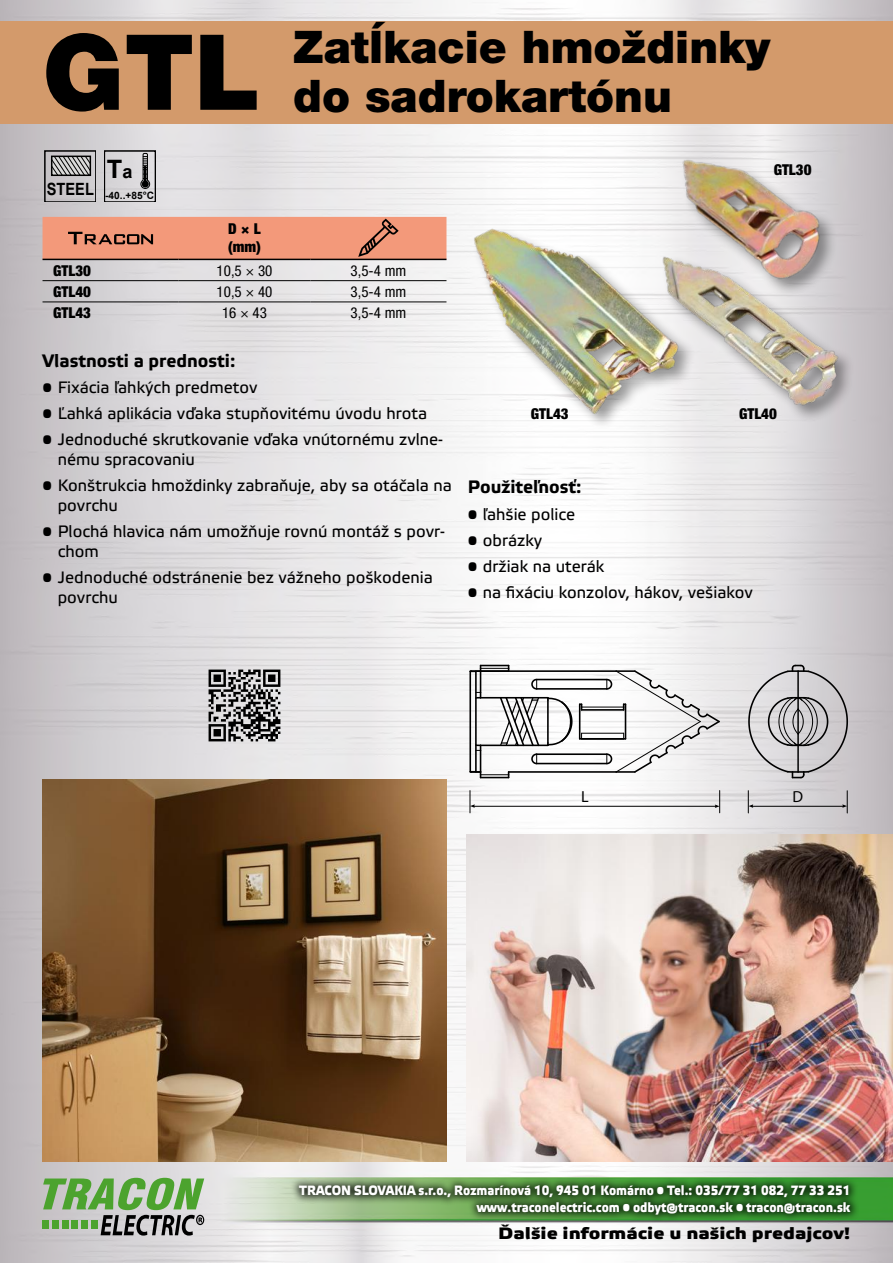
<style>
.page{position:relative;width:893px;height:1263px;background:#fff}
.page>*{position:absolute;margin:0;border:0;box-sizing:border-box;transform-origin:0 0}
.t1{font:900 105px "Helvetica Neue LT Pro";color:#000}
.t2{font:900 45px/49.5px "Helvetica Neue LT Pro";color:#000}
.t3{font:700 25.35px "Arial";color:#000}
.t4{font:700 18px "Etelka Text Pro";color:#000}
.t5{font:700 16.95px "Arial";color:#000;scale:.87 1}
.t6{font:16.5px/19.8px "Etelka Text Pro";color:#000}
.t7{font:700 16.5px "Etelka Wide Medium Pro";color:#000}
.t8{font:16.05px "Myriad Pro";color:#000}
.t9{font:condensed 15px "Helvetica Neue LT Pro";color:#000}
.t10{font:900 condensed 15px/18px "Helvetica Neue LT Pro";color:#000}
.t11{font:700 13.5px/16.5px "Etelka Medium Pro";color:#fff;text-align:right;scale:.9 1}
.t12{font:700 10.2px "Arial";color:#000}
.s1{font-size:18.15px}
</style>
<div class="page">
<img style="left:0;top:0;width:893px;height:1263px">
<div style="left:0;top:21px;width:893px;height:102px;background:#d39a6b"></div>
<img style="left:199px;top:660px;width:91px;height:90px">
<img style="left:43px;top:779px;width:403px;height:383px">
<div style="left:45px;top:151px;width:51px;height:51px;border:2px solid #000"></div>
<svg style="left:51px;top:156px;width:41px;height:20px"></svg>
<div style="left:104px;top:151px;width:51px;height:51px;border:2px solid #000"></div>
<svg style="left:140px;top:152px;width:11px;height:37px"></svg>
<hr style="left:43px;top:280px;width:136px;height:1px;background:#000">
<hr style="left:179px;top:280px;width:131px;height:1px;background:#000">
<hr style="left:310px;top:280px;width:136px;height:1px;background:#000">
<hr style="left:43px;top:302px;width:136px;height:1px;background:#000">
<hr style="left:179px;top:302px;width:131px;height:1px;background:#000">
<hr style="left:310px;top:302px;width:136px;height:1px;background:#000">
<hr style="left:43px;top:259px;width:136px;height:1px;background:#000">
<hr style="left:179px;top:259px;width:131px;height:1px;background:#000">
<hr style="left:310px;top:259px;width:136px;height:1px;background:#000">
<svg style="left:43px;top:217px;width:403px;height:42px;background:#e79174"></svg>
<hr style="left:473px;top:806px;width:244px;height:1px;background:#000">
<hr style="left:752px;top:806px;width:92px;height:1px;background:#000">
<svg style="left:469px;top:790px;width:6px;height:23px"></svg>
<svg style="left:715px;top:790px;width:5px;height:23px"></svg>
<svg style="left:748px;top:791px;width:5px;height:22px"></svg>
<svg style="left:842px;top:791px;width:6px;height:22px"></svg>
<hr style="left:537px;top:688px;width:70px;height:2px;background:#000">
<hr style="left:537px;top:679px;width:70px;height:1px;background:#000">
<hr style="left:537px;top:763px;width:70px;height:1px;background:#000">
<hr style="left:537px;top:753px;width:70px;height:2px;background:#000">
<hr style="left:579px;top:704px;width:1px;height:35px;background:#000">
<hr style="left:580px;top:738px;width:45px;height:2px;background:#000">
<hr style="left:481px;top:670px;width:135px;height:2px;background:#000">
<hr style="left:509px;top:771px;width:107px;height:2px;background:#000">
<hr style="left:582px;top:709px;width:42px;height:2px;background:#000">
<svg style="left:580px;top:703px;width:2px;height:7px"></svg>
<hr style="left:582px;top:707px;width:42px;height:1px;background:#000">
<hr style="left:582px;top:733px;width:42px;height:1px;background:#000">
<svg style="left:605px;top:669px;width:116px;height:105px"></svg>
<svg style="left:747px;top:663px;width:102px;height:116px;background:#c0bec0"></svg>
<svg style="left:468px;top:665px;width:105px;height:113px"></svg>
<div style="left:681px;top:158px;width:157px;height:139px;background:#000;opacity:.4"></div>
<img style="left:677px;top:158px;width:151px;height:93px">
<div style="left:661px;top:255px;width:195px;height:168px;background:#000;opacity:.4"></div>
<img style="left:696px;top:251px;width:154px;height:159px">
<div style="left:472px;top:227px;width:224px;height:204px;background:#000;opacity:.4"></div>
<img style="left:467px;top:222px;width:225px;height:204px">
<img style="left:467px;top:834px;width:426px;height:328px">
<svg style="left:43px;top:1178px;width:161px;height:57px;background:#8eab84"></svg>
<div style="left:43px;top:1221px;width:6px;height:8px;background:#4ca32e"></div>
<div style="left:52px;top:1221px;width:7px;height:8px;background:#4ca32e"></div>
<div style="left:62px;top:1221px;width:6px;height:8px;background:#4ca32e"></div>
<div style="left:72px;top:1221px;width:6px;height:8px;background:#4ca32e"></div>
<div style="left:81px;top:1221px;width:7px;height:8px;background:#4ca32e"></div>
<div style="left:91px;top:1221px;width:6px;height:8px;background:#4ca32e"></div>
<div style="left:290px;top:1176px;width:569px;height:47px;background:#000;opacity:.75"></div>
<h1 class="t1" style="left:43px;top:10px;width:219px">GTL</h1>
<h2 class="t2" style="left:293px;top:22px;width:478px">Zatĺkacie hmoždinky do sadrokartónu</h2>
<p class="t5" style="left:47px;top:178px;width:56px">STEEL</p>
<h3 class="t3" style="left:107px;top:153px;width:27px">T<span class="s1">a</span></h3>
<p class="t12" style="left:105px;top:188px;width:50px">-40..+85°C</p>
<p class="t10" style="left:228px;top:220px;width:34px">D × L (mm)</p>
<p class="t10" style="left:53px;top:261px;width:39px">GTL30</p>
<p class="t9" style="left:217px;top:262px;width:57px">10,5 × 30</p>
<p class="t9" style="left:351px;top:262px;width:57px">3,5-4 mm</p>
<p class="t10" style="left:53px;top:282px;width:39px">GTL40</p>
<p class="t9" style="left:217px;top:283px;width:57px">10,5 × 40</p>
<p class="t9" style="left:351px;top:283px;width:57px">3,5-4 mm</p>
<p class="t10" style="left:53px;top:304px;width:39px">GTL43</p>
<p class="t9" style="left:222px;top:304px;width:46px">16 × 43</p>
<p class="t9" style="left:351px;top:304px;width:57px">3,5-4 mm</p>
<p class="t4" style="left:43px;top:350px;width:194px">Vlastnosti a prednosti:</p>
<p class="t6" style="left:43px;top:378px;width:217px">• Fixácia ľahkých predmetov</p>
<p class="t6" style="left:43px;top:404px;width:386px">• Ľahká aplikácia vďaka stupňovitému úvodu hrota</p>
<p class="t6" style="left:58px;top:431px;width:387px;text-indent:-15px">• Jednoduché skrutkovanie vďaka vnútornému zvlne&shy;nému spracovaniu</p>
<p class="t6" style="left:58px;top:477px;width:396px;text-indent:-15px">• Konštrukcia hmoždinky zabraňuje, aby sa otáčala na povrchu</p>
<p class="t6" style="left:58px;top:523px;width:389px;text-indent:-15px">• Plochá hlavica nám umožňuje rovnú montáž s povr&shy;chom</p>
<p class="t6" style="left:58px;top:569px;width:377px;text-indent:-15px">• Jednoduché odstránenie bez vážneho poškodenia povrchu</p>
<p class="t10" style="left:774px;top:161px;width:39px">GTL30</p>
<p class="t10" style="left:531px;top:404px;width:39px">GTL43</p>
<p class="t10" style="left:739px;top:404px;width:39px">GTL40</p>
<p class="t4" style="left:468px;top:477px;width:115px">Použiteľnosť:</p>
<p class="t6" style="left:468px;top:505px;width:109px">• ľahšie police</p>
<p class="t6" style="left:468px;top:531px;width:76px">• obrázky</p>
<p class="t6" style="left:468px;top:557px;width:138px">• držiak na uterák</p>
<p class="t6" style="left:468px;top:584px;width:287px">• na fixáciu konzolov, hákov, vešiakov</p>
<p class="t8" style="left:581px;top:787px;width:9px">L</p>
<p class="t8" style="left:792px;top:787px;width:12px">D</p>
<p class="t11" style="left:299px;top:1183px;width:614px">TRACON SLOVAKIA s.r.o., Rozmarínová 10, 945 01 Komárno • Tel.: 035/77 31 082, 77 33 251 www.traconelectric.com • odbyt@tracon.sk • tracon@tracon.sk</p>
<p class="t7" style="left:498px;top:1224px;width:354px">Ďalšie informácie u našich predajcov!</p>
</div>
